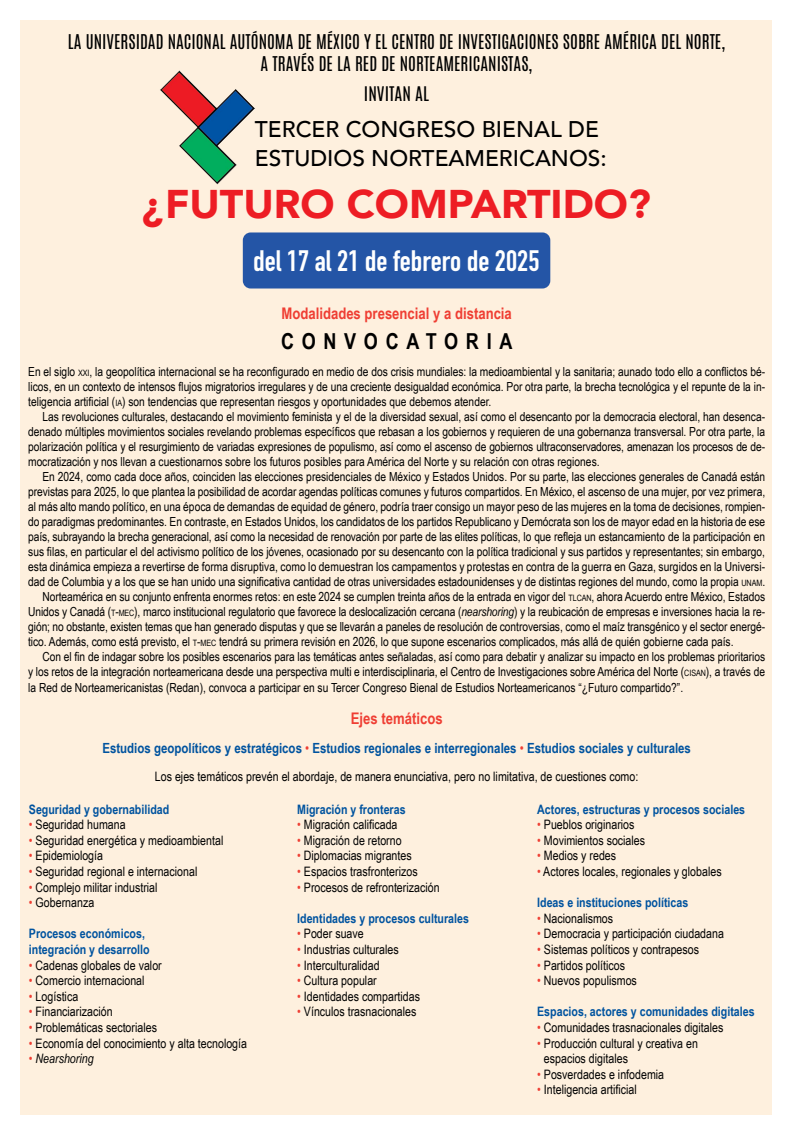
<style>
.page{position:relative;width:792px;height:1134px;background:#fff}
.page>*{position:absolute;margin:0;border:0;box-sizing:border-box;transform-origin:0 0}
.t1{font:900 40px "Avenir";color:#ed1d24}
.t2{font:700 29.2px "DIN Condensed";color:#fff}
.t3{font:500 22.7px/29.3px "Avenir";color:#000}
.t4{font:700 22px "Arial Narrow";letter-spacing:.35em;color:#000}
.t5{font:17px/22px "Antonio";color:#000;text-align:center}
.t6{font:16.8px "Antonio";color:#000}
.t7{font:700 16px "Arial Narrow";color:#ef3e33}
.t8{font:700 14px "Arial Narrow";color:#00539f}
.t9{font:13px/15.6px "Arial Narrow";color:#000}
.t10{font:700 13px/15.6px "Arial Narrow";color:#00539f}
.t11{font:italic 13px "Arial Narrow";color:#000}
.t12{font:12.5px/15px "Arial Narrow";letter-spacing:-.005em;color:#000;text-align:justify}
.s1{font-size:8.8px}
.s2{font-style:inherit}
.s3{font-style:italic}
.s4{font-weight:400;color:#ef3e33}
.s5{color:#ef3e33}
.s6{font-style:normal;color:#ef3e33}
</style>
<div class="page">
<div style="left:20px;top:20px;width:752px;height:1094px;background:#fef0de"></div>
<div style="left:243px;top:232px;width:307px;height:56px;background:#2455a6;border-radius:8px"></div>
<img style="left:160px;top:70px;width:95px;height:115px">
<h3 class="t5" style="left:68px;top:31px;width:659px">LA UNIVERSIDAD NACIONAL AUTÓNOMA DE MÉXICO Y EL CENTRO DE INVESTIGACIONES SOBRE AMÉRICA DEL NORTE,<br>A TRAVÉS DE LA RED DE NORTEAMERICANISTAS,</h3>
<h3 class="t6" style="left:364px;top:81px;width:67px">INVITAN AL</h3>
<h3 class="t3" style="left:255px;top:113px;width:353px">TERCER CONGRESO BIENAL DE<br>ESTUDIOS NORTEAMERICANOS:</h3>
<h1 class="t1" style="left:142px;top:170px;width:510px">¿FUTURO COMPARTIDO?</h1>
<h2 class="t2" style="left:253px;top:241px;width:288px">del 17 al 21 de febrero de 2025</h2>
<p class="t7" style="left:281px;top:301px;width:232px">Modalidades presencial y a distancia</p>
<h3 class="t4" style="left:281px;top:325px;width:233px">CONVOCATORIA</h3>
<p class="t12" style="left:28px;top:364px;width:739px">En el siglo <span class="s1">XXI</span>, la geopolítica internacional se ha reconfigurado en medio de dos crisis mundiales: la medioambiental y la sanitaria; aunado todo ello a conflictos bé&shy;licos, en un contexto de intensos flujos migratorios irregulares y de una creciente desigualdad económica. Por otra parte, la brecha tecnológica y el repunte de la in&shy;teligencia artificial (<span class="s1">IA</span>) son tendencias que representan riesgos y oportunidades que debemos atender.</p>
<p class="t12" style="left:28px;top:409px;width:739px;text-indent:14px">Las revoluciones culturales, destacando el movimiento feminista y el de la diversidad sexual, así como el desencanto por la democracia electoral, han desenca&shy;denado múltiples movimientos sociales revelando problemas específicos que rebasan a los gobiernos y requieren de una gobernanza transversal. Por otra parte, la polarización política y el resurgimiento de variadas expresiones de populismo, así como el ascenso de gobiernos ultraconservadores, amenazan los procesos de de&shy;mocratización y nos llevan a cuestionarnos sobre los futuros posibles para América del Norte y su relación con otras regiones.</p>
<p class="t12" style="left:42px;top:469px;width:724px">En 2024, como cada doce años, coinciden las elecciones presidenciales de México y Estados Unidos. Por su parte, las elecciones generales de Canadá están</p>
<p class="t12" style="left:28px;top:484px;width:739px">previstas para 2025, lo que plantea la posibilidad de acordar agendas políticas comunes y futuros compartidos. En México, el ascenso de una mujer, por vez primera,</p>
<p class="t12" style="left:28px;top:499px;width:739px">al más alto mando político, en una época de demandas de equidad de género, podría traer consigo un mayor peso de las mujeres en la toma de decisiones, rompien-</p>
<p class="t12" style="left:28px;top:514px;width:738px">do paradigmas predominantes. En contraste, en Estados Unidos, los candidatos de los partidos Republicano y Demócrata son los de mayor edad en la historia de ese</p>
<p class="t12" style="left:28px;top:529px;width:739px">país, subrayando la brecha generacional, así como la necesidad de renovación por parte de las elites políticas, lo que refleja un estancamiento de la participación en</p>
<p class="t12" style="left:28px;top:544px;width:738px">sus filas, en particular el del activismo político de los jóvenes, ocasionado por su desencanto con la política tradicional y sus partidos y representantes; sin embargo,</p>
<p class="t12" style="left:28px;top:559px;width:738px">esta dinámica empieza a revertirse de forma disruptiva, como lo demuestran los campamentos y protestas en contra de la guerra en Gaza, surgidos en la Universi-</p>
<p class="t12" style="left:28px;top:574px;width:738px">dad de Columbia y a los que se han unido una significativa cantidad de otras universidades estadounidenses y de distintas regiones del mundo, como la propia <span class="s1">UNAM</span>.</p>
<p class="t12" style="left:42px;top:589px;width:724px">Norteamérica en su conjunto enfrenta enormes retos: en este 2024 se cumplen treinta años de la entrada en vigor del <span class="s1">TLCAN</span>, ahora Acuerdo entre México, Estados</p>
<p class="t12" style="left:28px;top:604px;width:739px">Unidos y Canadá (<span class="s1">T</span><span class="s2">-</span><span class="s1">MEC</span>), marco institucional regulatorio que favorece la deslocalización cercana (<span class="s3">nearshoring</span>) y la reubicación de empresas e inversiones hacia la re-</p>
<p class="t12" style="left:28px;top:619px;width:738px">gión; no obstante, existen temas que han generado disputas y que se llevarán a paneles de resolución de controversias, como el maíz transgénico y el sector energé-</p>
<p class="t12" style="left:28px;top:634px;width:707px">tico. Además, como está previsto, el <span class="s1">T</span><span class="s2">-</span><span class="s1">MEC</span> tendrá su primera revisión en 2026, lo que supone escenarios complicados, más allá de quién gobierne cada país.</p>
<p class="t12" style="left:42px;top:649px;width:724px">Con el fin de indagar sobre los posibles escenarios para las temáticas antes señaladas, así como para debatir y analizar su impacto en los problemas prioritarios</p>
<p class="t12" style="left:28px;top:664px;width:739px">y los retos de la integración norteamericana desde una perspectiva multi e interdisciplinaria, el Centro de Investigaciones sobre América del Norte (<span class="s1">CISAN</span>), a través de</p>
<p class="t12" style="left:28px;top:679px;width:657px">la Red de Norteamericanistas (Redan), convoca a participar en su Tercer Congreso Bienal de Estudios Norteamericanos “¿Futuro compartido?”.</p>
<p class="t7" style="left:351px;top:707px;width:93px">Ejes temáticos</p>
<p class="t8" style="left:102px;top:738px;width:590px">Estudios geopolíticos y estratégicos <span class="s4">•</span> Estudios regionales e interregionales <span class="s4">•</span> Estudios sociales y culturales</p>
<p class="t9" style="left:155px;top:768px;width:485px">Los ejes temáticos prevén el abordaje, de manera enunciativa, pero no limitativa, de cuestiones como:</p>
<p class="t10" style="left:29px;top:801px;width:142px">Seguridad y gobernabilidad</p>
<p class="t9" style="left:29px;top:816px;width:98px"><span class="s5">•</span> Seguridad humana</p>
<p class="t9" style="left:29px;top:832px;width:196px"><span class="s5">•</span> Seguridad energética y medioambiental</p>
<p class="t9" style="left:29px;top:847px;width:76px"><span class="s5">•</span> Epidemiología</p>
<p class="t9" style="left:29px;top:863px;width:170px"><span class="s5">•</span> Seguridad regional e internacional</p>
<p class="t9" style="left:29px;top:879px;width:130px"><span class="s5">•</span> Complejo militar industrial</p>
<p class="t9" style="left:29px;top:894px;width:67px"><span class="s5">•</span> Gobernanza</p>
<p class="t10" style="left:29px;top:925px;width:122px">Procesos económicos, integración y desarrollo</p>
<p class="t9" style="left:29px;top:957px;width:134px"><span class="s5">•</span> Cadenas globales de valor</p>
<p class="t9" style="left:29px;top:972px;width:117px"><span class="s5">•</span> Comercio internacional</p>
<p class="t9" style="left:29px;top:988px;width:51px"><span class="s5">•</span> Logística</p>
<p class="t9" style="left:29px;top:1003px;width:85px"><span class="s5">•</span> Financiarización</p>
<p class="t9" style="left:29px;top:1019px;width:130px"><span class="s5">•</span> Problemáticas sectoriales</p>
<p class="t9" style="left:29px;top:1035px;width:220px"><span class="s5">•</span> Economía del conocimiento y alta tecnología</p>
<p class="t11" style="left:29px;top:1050px;width:66px"><span class="s6">•</span> Nearshoring</p>
<p class="t10" style="left:297px;top:801px;width:110px">Migración y fronteras</p>
<p class="t9" style="left:297px;top:816px;width:102px"><span class="s5">•</span> Migración calificada</p>
<p class="t9" style="left:297px;top:832px;width:106px"><span class="s5">•</span> Migración de retorno</p>
<p class="t9" style="left:297px;top:847px;width:116px"><span class="s5">•</span> Diplomacias migrantes</p>
<p class="t9" style="left:297px;top:863px;width:122px"><span class="s5">•</span> Espacios trasfronterizos</p>
<p class="t9" style="left:297px;top:879px;width:144px"><span class="s5">•</span> Procesos de refronterización</p>
<p class="t10" style="left:297px;top:910px;width:173px">Identidades y procesos culturales</p>
<p class="t9" style="left:297px;top:925px;width:68px"><span class="s5">•</span> Poder suave</p>
<p class="t9" style="left:297px;top:941px;width:103px"><span class="s5">•</span> Industrias culturales</p>
<p class="t9" style="left:297px;top:957px;width:84px"><span class="s5">•</span> Interculturalidad</p>
<p class="t9" style="left:297px;top:972px;width:81px"><span class="s5">•</span> Cultura popular</p>
<p class="t9" style="left:297px;top:988px;width:124px"><span class="s5">•</span> Identidades compartidas</p>
<p class="t9" style="left:297px;top:1003px;width:121px"><span class="s5">•</span> Vínculos trasnacionales</p>
<p class="t10" style="left:537px;top:801px;width:209px">Actores, estructuras y procesos sociales</p>
<p class="t9" style="left:537px;top:816px;width:99px"><span class="s5">•</span> Pueblos originarios</p>
<p class="t9" style="left:537px;top:832px;width:109px"><span class="s5">•</span> Movimientos sociales</p>
<p class="t9" style="left:537px;top:847px;width:80px"><span class="s5">•</span> Medios y redes</p>
<p class="t9" style="left:537px;top:863px;width:186px"><span class="s5">•</span> Actores locales, regionales y globales</p>
<p class="t10" style="left:537px;top:894px;width:153px">Ideas e instituciones políticas</p>
<p class="t9" style="left:537px;top:910px;width:77px"><span class="s5">•</span> Nacionalismos</p>
<p class="t9" style="left:537px;top:925px;width:188px"><span class="s5">•</span> Democracia y participación ciudadana</p>
<p class="t9" style="left:537px;top:941px;width:163px"><span class="s5">•</span> Sistemas políticos y contrapesos</p>
<p class="t9" style="left:537px;top:957px;width:89px"><span class="s5">•</span> Partidos políticos</p>
<p class="t9" style="left:537px;top:972px;width:101px"><span class="s5">•</span> Nuevos populismos</p>
<p class="t10" style="left:537px;top:1003px;width:219px">Espacios, actores y comunidades digitales</p>
<p class="t9" style="left:537px;top:1019px;width:188px"><span class="s5">•</span> Comunidades trasnacionales digitales</p>
<p class="t9" style="left:544px;top:1035px;width:156px;text-indent:-7px"><span class="s5">•</span> Producción cultural y creativa en espacios digitales</p>
<p class="t9" style="left:537px;top:1066px;width:128px"><span class="s5">•</span> Posverdades e infodemia</p>
<p class="t9" style="left:537px;top:1081px;width:101px"><span class="s5">•</span> Inteligencia artificial</p>
</div>
